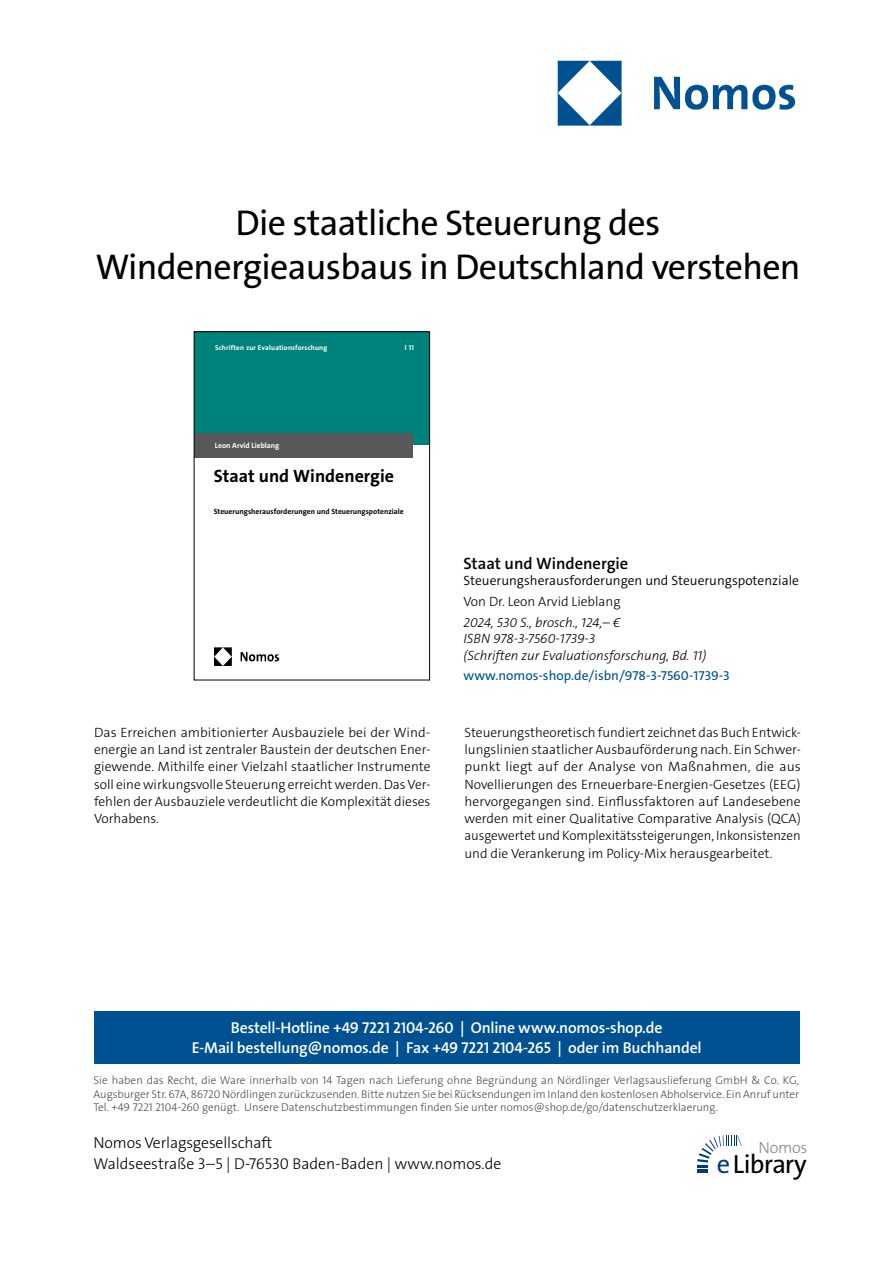
<style>
.page{position:relative;width:893px;height:1263px;background:#fff}
.page>*{position:absolute;margin:0;border:0;box-sizing:border-box;transform-origin:0 0}
.t1{font:36px/43.2px "The Sans Os F";letter-spacing:-.02em;color:#000;text-align:center}
.t2{font:26.4px "The Sans Os F";letter-spacing:-.03em;color:#000}
.t3{font:700 17.85px "The Sans Os F";color:#000}
.t4{font:600 16.5px "The Sans C5";color:#000}
.t5{font:300 16.2px "The Sans Os F";letter-spacing:-.02em;color:#87888a}
.t6{font:600 15.75px/21px "The Sans Os F";letter-spacing:-.01em;color:#fff;text-align:center}
.t7{font:300 15.75px/21px "The Sans Os F";color:#000}
.t8{font:300 13.5px/17.2px "The Sans C5";color:#000;text-align:justify}
.t9{font:italic 300 13.5px/16.5px "The Sans C5";color:#000}
.t10{font:300 13.5px "The Sans C5";color:#000}
.t11{font:13.5px "The Sans C5";color:#005192}
.t12{font:300 11.25px/13.5px "The Sans Os F";color:#4b4b4d;text-align:justify}
.t13{font:700 7.65px "The Sans Os F";color:#000}
.t14{font:700 7.65px "The Sans Os F";color:#fff}
.t15{font:700 7.05px "The Sans Os F";letter-spacing:.02em;color:#fff}
.s1{color:#003882}
</style>
<div class="page">
<img style="left:558px;top:61px;width:238px;height:65px">
<div style="left:94px;top:1011px;width:705px;height:52px;background:#005192"></div>
<svg style="left:697px;top:1135px;width:45px;height:38px"></svg>
<div style="left:194px;top:332px;width:235px;height:113px;background:#00827c"></div>
<div style="left:194px;top:433px;width:219px;height:25px;background:#58585a"></div>
<img style="left:214px;top:648px;width:66px;height:17px">
<div style="left:194px;top:331px;width:236px;height:349px;border:1px solid #000"></div>
<h1 class="t1" style="left:95px;top:202px;width:707px">Die staatliche Steuerung des<br>Windenergieausbaus in Deutschland verstehen</h1>
<p class="t15" style="left:215px;top:343px;width:114px">Schriften zur Evaluationsforschung</p>
<p class="t15" style="left:405px;top:343px;width:11px">l 11</p>
<p class="t14" style="left:215px;top:441px;width:66px">Leon Arvid Lieblang</p>
<h3 class="t3" style="left:214px;top:464px;width:182px">Staat und Windenergie</h3>
<p class="t13" style="left:214px;top:506px;width:192px">Steuerungsherausforderungen und Steuerungspotenziale</p>
<p class="t4" style="left:463px;top:552px;width:166px">Staat und Windenergie</p>
<p class="t10" style="left:463px;top:572px;width:337px">Steuerungsherausforderungen und Steuerungspotenziale</p>
<p class="t8" style="left:463px;top:593px;width:158px">Von Dr. Leon Arvid Lieblang</p>
<p class="t9" style="left:463px;top:614px;width:244px">2024, 530 S., brosch., 124,– €<br>ISBN 978-3-7560-1739-3<br>(Schriften zur Evaluationsforschung, Bd. 11)</p>
<p class="t11" style="left:463px;top:667px;width:268px">www.nomos-shop.de/isbn/978-3-7560-1739-3</p>
<p class="t8" style="left:94px;top:724px;width:338px">Das Erreichen ambitionierter Ausbauziele bei der Wind&shy;energie an Land ist zentraler Baustein der deutschen Ener&shy;giewende. Mithilfe einer Vielzahl staatlicher Instrumente soll eine wirkungsvolle Steuerung erreicht werden. Das Ver&shy;fehlen der Ausbauziele verdeutlicht die Komplexität dieses Vorhabens.</p>
<p class="t8" style="left:464px;top:724px;width:338px">Steuerungstheoretisch fundiert zeichnet das Buch Entwick&shy;lungslinien staatlicher Ausbauförderung nach. Ein Schwer&shy;punkt liegt auf der Analyse von Maßnahmen, die aus Novellierungen des Erneuerbare-Energien-Gesetzes (EEG) hervorgegangen sind. Einflussfaktoren auf Landesebene werden mit einer Qualitative Comparative Analysis (QCA) ausgewertet und Komplexitätssteigerungen, Inkonsistenzen und die Verankerung im Policy-Mix herausgearbeitet.</p>
<p class="t6" style="left:192px;top:1017px;width:511px">Bestell-Hotline +49 7221 2104-260 | Online www.nomos-shop.de<br>E-Mail bestellung@nomos.de | Fax +49 7221 2104-265 | oder im Buchhandel</p>
<p class="t12" style="left:94px;top:1074px;width:707px">Sie haben das Recht, die Ware innerhalb von 14 Tagen nach Lieferung ohne Begründung an Nördlinger Verlagsauslieferung GmbH &amp; Co. KG, Augsburger Str. 67A, 86720 Nördlingen zurückzusenden. Bitte nutzen Sie bei Rücksendungen im Inland den kostenlosen Abholservice. Ein Anruf unter Tel. +49 7221 2104-260 genügt. Unsere Datenschutzbestimmungen finden Sie unter nomos@shop.de/go/datenschutzerklaerung.</p>
<p class="t7" style="left:94px;top:1133px;width:409px">Nomos Verlagsgesellschaft<br>Waldseestraße 3–5 | D-76530 Baden-Baden | www.nomos.de</p>
<p class="t5" style="left:758px;top:1137px;width:51px">Nomos</p>
<h2 class="t2" style="left:717px;top:1147px;width:91px"><span class="s1">e</span>Library</h2>
</div>
